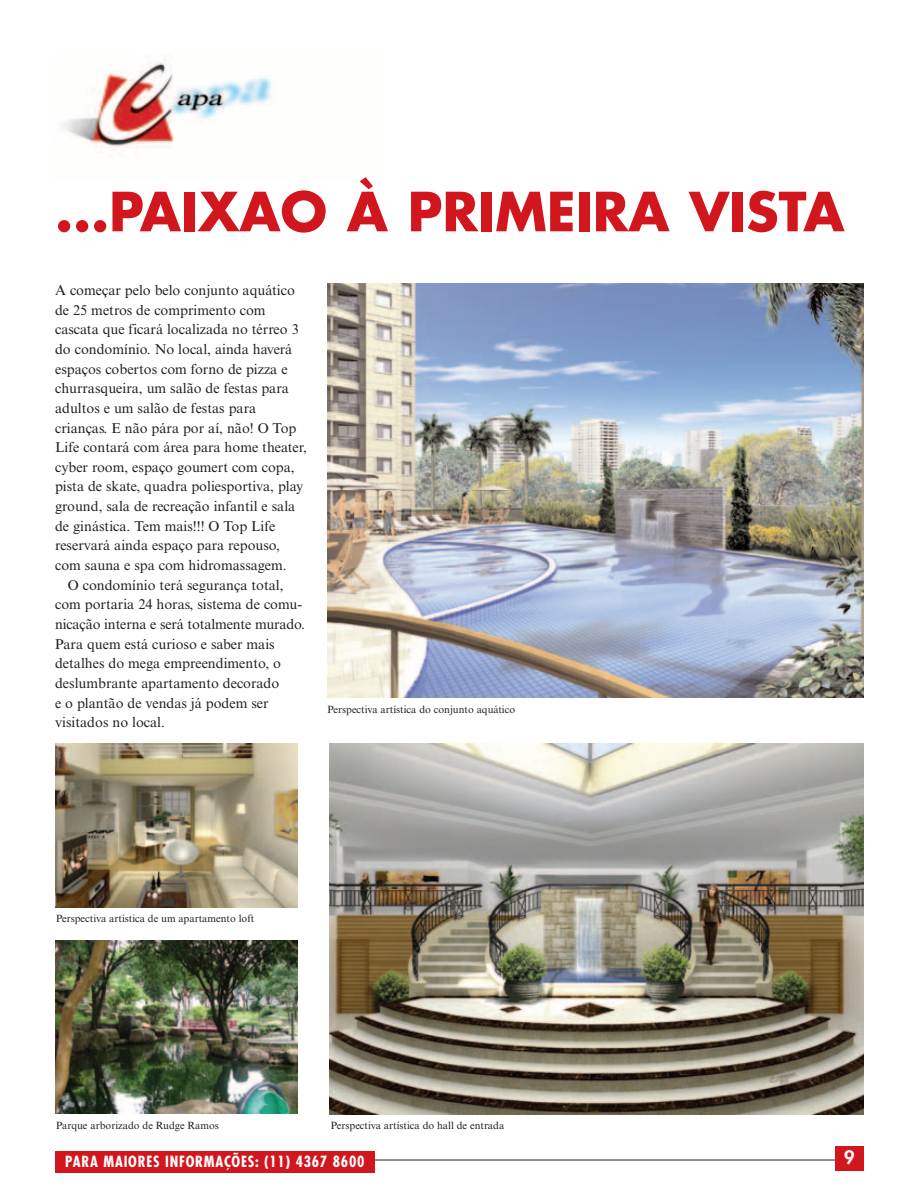
<style>
.page{position:relative;width:919px;height:1191px;background:#fff}
.page>*{position:absolute;margin:0;border:0;box-sizing:border-box;transform-origin:0 0}
.t1{font:700 52.5px "Futura Std";color:#d2161e}
.t2{font:800 18px "Futura Std";color:#fff}
.t3{font:700 condensed 15px "Futura Std";letter-spacing:.05em;color:#fff}
.t4{font:14.4px "Times New Roman MT Std";color:#231f20}
.t5{font:10.5px "Times New Roman MT Std";color:#231f20}
</style>
<div class="page">
<hr style="left:55px;top:1159px;width:789px;height:1px;background:#231f20">
<div style="left:835px;top:1146px;width:28px;height:24px;background:#d2161e"></div>
<img style="left:62px;top:55px;width:210px;height:98px">
<img style="left:329px;top:743px;width:534px;height:371px">
<img style="left:55px;top:941px;width:242px;height:172px">
<div style="left:55px;top:1151px;width:319px;height:21px;background:#d2161e"></div>
<img style="left:55px;top:743px;width:242px;height:164px">
<img style="left:327px;top:283px;width:536px;height:415px">
<h1 class="t1" style="left:55px;top:182px;width:790px">...PAIXAO À PRIMEIRA VISTA</h1>
<p class="t4" style="left:55px;top:285px;width:241px">A começar pelo belo conjunto aquático</p>
<p class="t4" style="left:55px;top:304px;width:212px">de 25 metros de comprimento com</p>
<p class="t4" style="left:55px;top:324px;width:245px">cascata que ficará localizada no térreo 3</p>
<p class="t4" style="left:55px;top:344px;width:239px">do condomínio. No local, ainda haverá</p>
<p class="t4" style="left:55px;top:363px;width:234px">espaços cobertos com forno de pizza e</p>
<p class="t4" style="left:55px;top:383px;width:235px">churrasqueira, um salão de festas para</p>
<p class="t4" style="left:55px;top:403px;width:203px">adultos e um salão de festas para</p>
<p class="t4" style="left:55px;top:422px;width:243px">crianças. E não pára por aí, não! O Top</p>
<p class="t4" style="left:55px;top:442px;width:253px">Life contará com área para home theater,</p>
<p class="t4" style="left:55px;top:461px;width:241px">cyber room, espaço goumert com copa,</p>
<p class="t4" style="left:55px;top:481px;width:250px">pista de skate, quadra poliesportiva, play</p>
<p class="t4" style="left:55px;top:501px;width:242px">ground, sala de recreação infantil e sala</p>
<p class="t4" style="left:55px;top:520px;width:222px">de ginástica. Tem mais!!! O Top Life</p>
<p class="t4" style="left:55px;top:540px;width:226px">reservará ainda espaço para repouso,</p>
<p class="t4" style="left:55px;top:560px;width:233px">com sauna e spa com hidromassagem.</p>
<p class="t4" style="left:68px;top:579px;width:217px">O condomínio terá segurança total,</p>
<p class="t4" style="left:55px;top:599px;width:248px">com portaria 24 horas, sistema de comu-</p>
<p class="t4" style="left:55px;top:619px;width:251px">nicação interna e será totalmente murado.</p>
<p class="t4" style="left:55px;top:638px;width:221px">Para quem está curioso e saber mais</p>
<p class="t4" style="left:55px;top:658px;width:227px">detalhes do mega empreendimento, o</p>
<p class="t4" style="left:55px;top:678px;width:226px">deslumbrante apartamento decorado</p>
<p class="t4" style="left:55px;top:697px;width:215px">e o plantão de vendas já podem ser</p>
<p class="t4" style="left:55px;top:717px;width:111px">visitados no local.</p>
<p class="t5" style="left:327px;top:706px;width:189px">Perspectiva artística do conjunto aquático</p>
<p class="t5" style="left:56px;top:914px;width:200px">Perspectiva artística de um apartamento loft</p>
<p class="t5" style="left:56px;top:1121px;width:164px">Parque arborizado de Rudge Ramos</p>
<p class="t5" style="left:331px;top:1121px;width:175px">Perspectiva artística do hall de entrada</p>
<p class="t3" style="left:65px;top:1152px;width:301px">PARA MAIORES INFORMAÇÕES: (11) 4367 8600</p>
<p class="t2" style="left:844px;top:1147px;width:12px">9</p>
</div>
